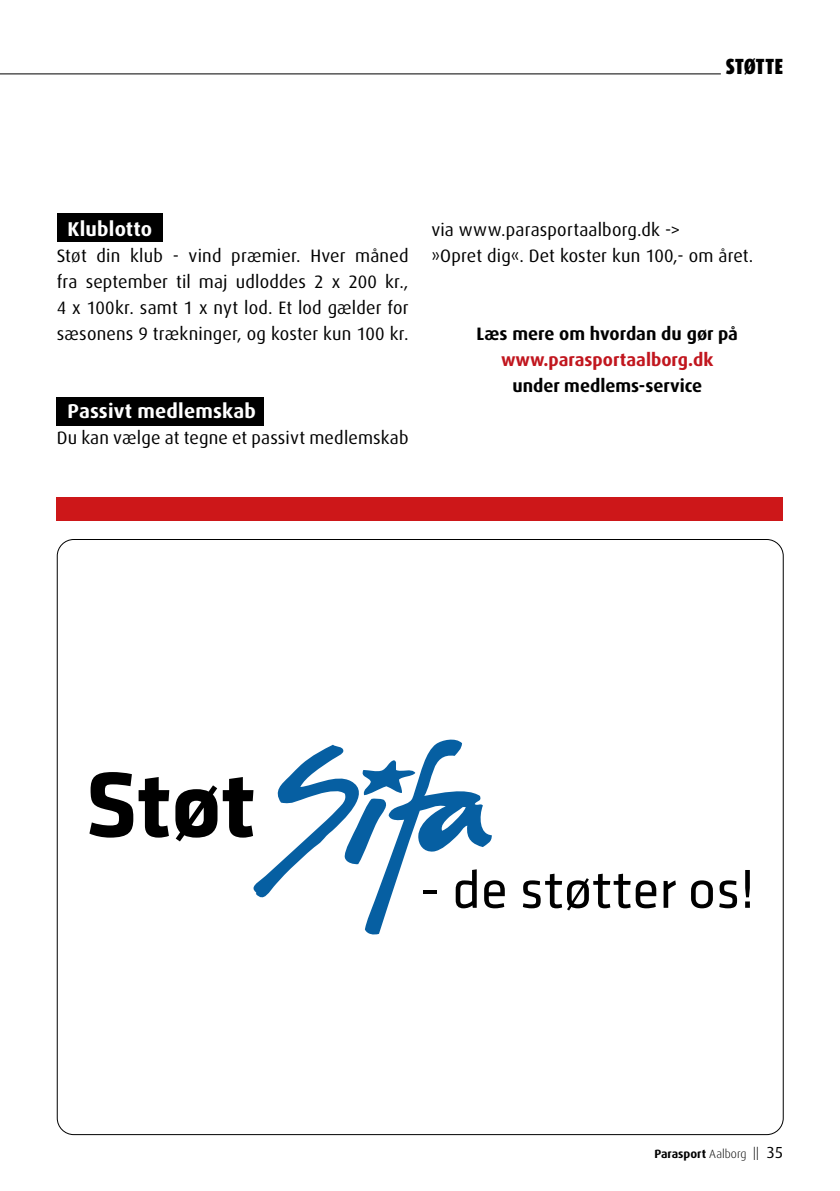
<style>
.page{position:relative;width:840px;height:1191px;background:#fff}
.page>*{position:absolute;margin:0;border:0;box-sizing:border-box;transform-origin:0 0}
.t1{font:700 95.6px "Klavika";color:#000}
.t2{font:55.2px "Klavika";color:#000}
.t3{font:900 condensed 22px "Dax OT";letter-spacing:-.01em;color:#000}
.t4{font:700 20px "Dax OT";letter-spacing:.01em;color:#fff}
.t5{font:18px/26px "Dax OT";letter-spacing:.01em;color:#000}
.t6{font:700 18px "Dax OT";color:#000}
.t7{font:700 18px "Dax OT";color:#c1161e}
.t8{font:700 12px "Dax OT";color:#000}
.s1{font-weight:300}
.s2{font-weight:300;font-size:16.8px}
.s3{font-weight:400;font-size:16px}
</style>
<div class="page">
<svg style="left:253px;top:739px;width:238px;height:195px"></svg>
<div style="left:57px;top:497px;width:725px;height:23px;background:#cd1719"></div>
<div style="left:57px;top:213px;width:105px;height:29px;background:#000"></div>
<div style="left:56px;top:397px;width:208px;height:29px;background:#000"></div>
<hr style="left:0;top:73px;width:720px;height:1px;background:#000">
<p class="t3" style="left:725px;top:52px;width:59px">STØTTE</p>
<p class="t4" style="left:67px;top:216px;width:86px">Klublotto</p>
<p class="t5" style="left:57px;top:243px;width:353px;text-align:justify">Støt din klub - vind præmier. Hver måned fra september til maj udloddes 2 x 200 kr., 4 x 100kr. samt 1 x nyt lod. Et lod gælder for sæsonens 9 trækninger, og koster kun 100 kr.</p>
<p class="t4" style="left:67px;top:398px;width:190px">Passivt medlemskab</p>
<p class="t5" style="left:57px;top:425px;width:353px">Du kan vælge at tegne et passivt medlemskab</p>
<p class="t5" style="left:431px;top:217px;width:323px">via www.parasportaalborg.dk -&gt;<br>»Opret dig«. Det koster kun 100,- om året.</p>
<p class="t6" style="left:476px;top:322px;width:263px">Læs mere om hvordan du gør på</p>
<p class="t7" style="left:500px;top:348px;width:214px">www.parasportaalborg.dk</p>
<p class="t6" style="left:512px;top:374px;width:191px">under medlems-service</p>
<h1 class="t1" style="left:85px;top:736px;width:172px">Støt</h1>
<h2 class="t2" style="left:420px;top:853px;width:336px">- de støtter os!</h2>
<p class="t8" style="left:654px;top:1146px;width:130px">Parasport <span class="s1">Aalborg</span> <span class="s2">ll</span> <span class="s3">35</span></p>
</div>
